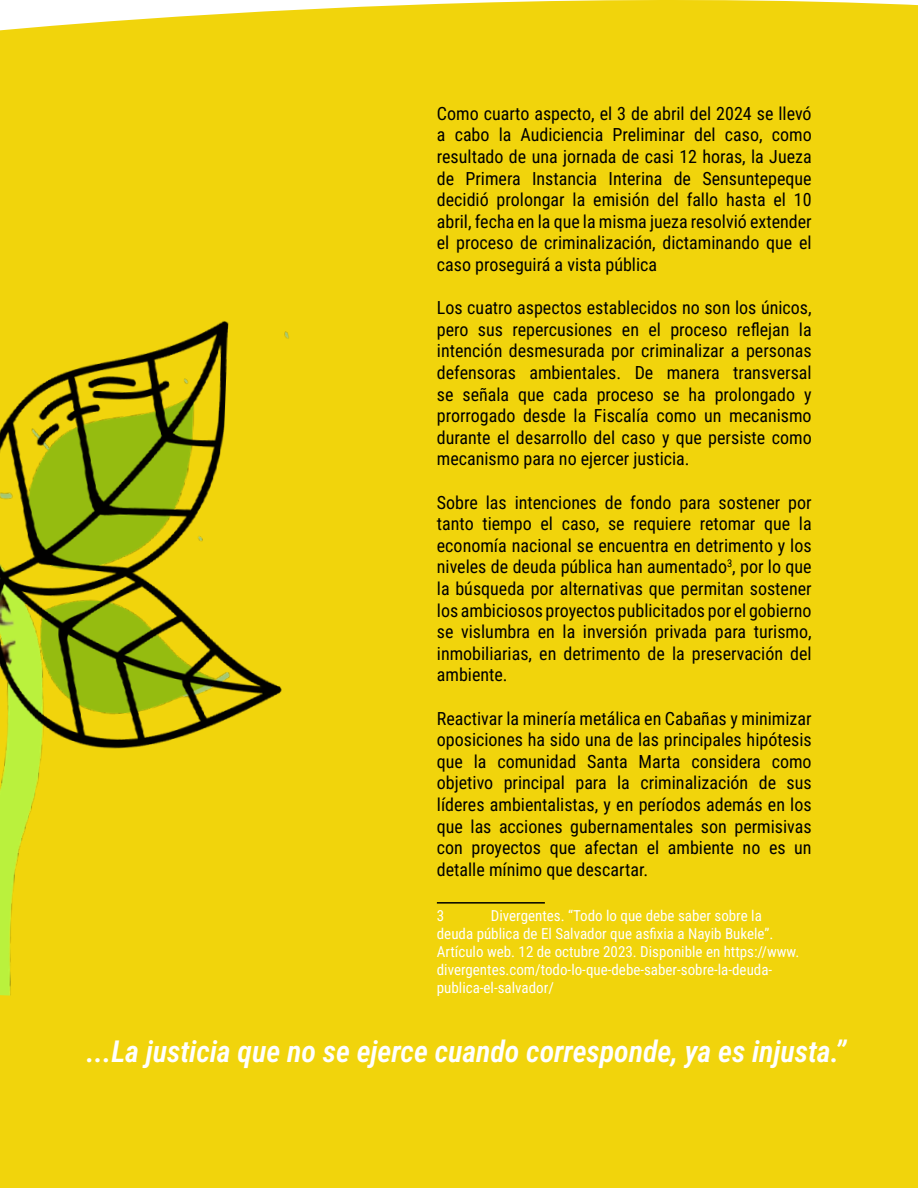
<style>
.page{position:relative;width:918px;height:1188px;background:#f1d40c}
.page>*{position:absolute;margin:0;border:0;box-sizing:border-box;transform-origin:0 0}
.t1{font:italic 600 30px "Roboto Condensed";color:#fff}
.t2{font:18px/21.6px "Roboto Condensed";color:#000;text-align:justify}
.t3{font:15px/18px "Roboto Condensed";color:#fff}
</style>
<div class="page">
<img style="left:0;top:267px;width:483px;height:746px">
<hr style="left:437px;top:902px;width:108px;height:2px;background:#000">
<p class="t2" style="left:437px;top:102px;width:376px">Como cuarto aspecto, el 3 de abril del 2024 se llevó a cabo la Audiciencia Preliminar del caso, como resultado de una jornada de casi 12 horas, la Jueza de Primera Instancia Interina de Sensuntepeque decidió prolongar la emisión del fallo hasta el 10 abril, fecha en la que la misma jueza resolvió extender el proceso de criminalización, dictaminando que el caso proseguirá a vista pública</p>
<p class="t2" style="left:437px;top:296px;width:376px">Los cuatro aspectos establecidos no son los únicos, pero sus repercusiones en el proceso reflejan la intención desmesurada por criminalizar a personas defensoras ambientales. De manera transversal se señala que cada proceso se ha prolongado y prorrogado desde la Fiscalía como un mecanismo durante el desarrollo del caso y que persiste como mecanismo para no ejercer justicia.</p>
<p class="t2" style="left:437px;top:491px;width:376px">Sobre las intenciones de fondo para sostener por tanto tiempo el caso, se requiere retomar que la economía nacional se encuentra en detrimento y los niveles de deuda pública han aumentado<sup>3</sup>, por lo que la búsqueda por alternativas que permitan sostener los ambiciosos proyectos publicitados por el gobierno se vislumbra en la inversión privada para turismo, inmobiliarias, en detrimento de la preservación del ambiente.</p>
<p class="t2" style="left:437px;top:707px;width:376px">Reactivar la minería metálica en Cabañas y minimizar oposiciones ha sido una de las principales hipótesis que la comunidad Santa Marta considera como objetivo principal para la criminalización de sus líderes ambientalistas, y en períodos además en los que las acciones gubernamentales son permisivas con proyectos que afectan el ambiente no es un detalle mínimo que descartar.</p>
<p class="t3" style="left:437px;top:906px;width:9px">3</p>
<p class="t3" style="left:437px;top:906px;width:364px;text-indent:54px">Divergentes. “Todo lo que debe saber sobre la deuda pública de El Salvador que asfixia a Nayib Bukele”.<br>Artículo web. 12 de octubre 2023. Disponible en https://www. divergentes.com/todo-lo-que-debe-saber-sobre-la-deuda&shy;publica-el-salvador/</p>
<h1 class="t1" style="left:87px;top:1030px;width:761px">...La justicia que no se ejerce cuando corresponde, ya es injusta.”</h1>
</div>
